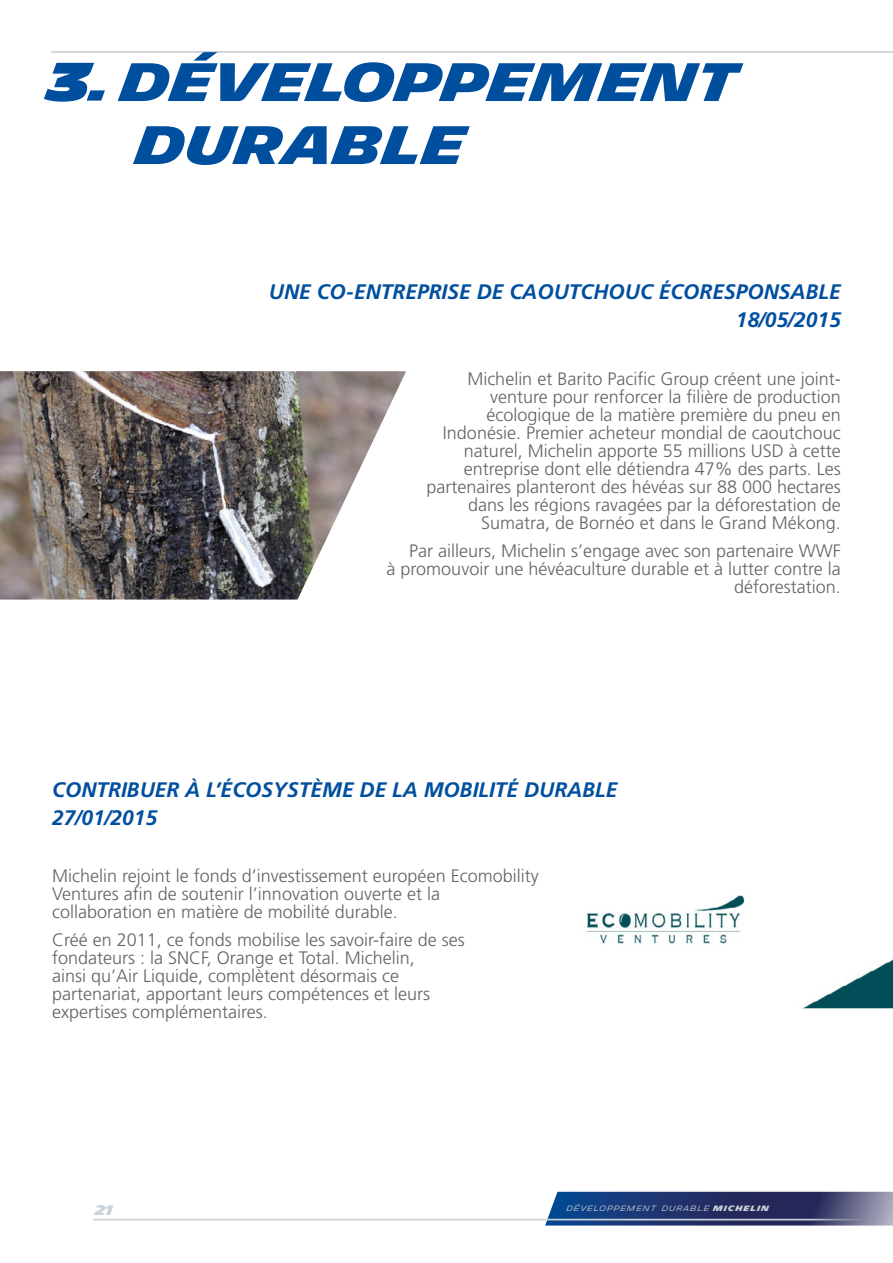
<style>
.page{position:relative;width:893px;height:1263px;background:#fff}
.page>*{position:absolute;margin:0;border:0;box-sizing:border-box;transform-origin:0 0}
.t1{font:700 52.5px/63px "Michelin";letter-spacing:-.01em;color:#004f9f}
.t2{font:italic 700 21px/28px "Frutiger LT Std";color:#004f9f}
.t3{font:300 18px/18px "Frutiger LT Std";color:#646363;text-align:right}
.t4{font:700 13.5px "Michelin";color:#c9d2d8}
.t5{font:300 7.5px "Michelin";letter-spacing:.11em;color:#c9d2d8}
.s1{font-weight:900}
.s2{font-weight:700}
</style>
<div class="page">
<svg style="left:51px;top:51px;width:842px;height:2px;background:#d0d8dd"></svg>
<img style="left:586px;top:895px;width:307px;height:113px">
<img style="left:0;top:371px;width:406px;height:228px">
<svg style="left:93px;top:1192px;width:800px;height:33px"></svg>
<h1 class="t1" style="left:135px;top:52px;width:604px;text-indent:-87px"><span class="s1">3.</span> DÉVELOPPEMENT<br>DURABLE</h1>
<p class="t2" style="left:269px;top:278px;width:573px;text-align:right">UNE CO-ENTREPRISE DE CAOUTCHOUC ÉCORESPONSABLE<br>18/05/2015</p>
<p class="t3" style="left:427px;top:370px;width:416px">Michelin et Barito Pacific Group créent une joint&shy;venture pour renforcer la filière de production écologique de la matière première du pneu en Indonésie. Premier acheteur mondial de caoutchouc naturel, Michelin apporte 55 millions USD à cette entreprise dont elle détiendra 47% des parts. Les partenaires planteront des hévéas sur 88 000 hectares dans les régions ravagées par la déforestation de Sumatra, de Bornéo et dans le Grand Mékong.</p>
<p class="t3" style="left:387px;top:542px;width:456px">Par ailleurs, Michelin s’engage avec son partenaire WWF<br>à promouvoir une hévéaculture durable et à lutter contre la déforestation.</p>
<p class="t2" style="left:52px;top:776px;width:567px">CONTRIBUER À L’ÉCOSYSTÈME DE LA MOBILITÉ DURABLE<br>27/01/2015</p>
<p class="t3" style="left:52px;top:867px;width:488px;text-align:left">Michelin rejoint le fonds d’investissement européen Ecomobility<br>Ventures afin de soutenir l’innovation ouverte et la collaboration en matière de mobilité durable.</p>
<p class="t3" style="left:52px;top:931px;width:414px;text-align:left">Créé en 2011, ce fonds mobilise les savoir-faire de ses fondateurs : la SNCF, Orange et Total. Michelin,<br>ainsi qu’Air Liquide, complètent désormais ce partenariat, apportant leurs compétences et leurs expertises complémentaires.</p>
<p class="t4" style="left:95px;top:1202px;width:19px">21</p>
<p class="t5" style="left:567px;top:1203px;width:204px">DÉVELOPPEMENT DURABLE <span class="s2">MICHELIN</span></p>
</div>
